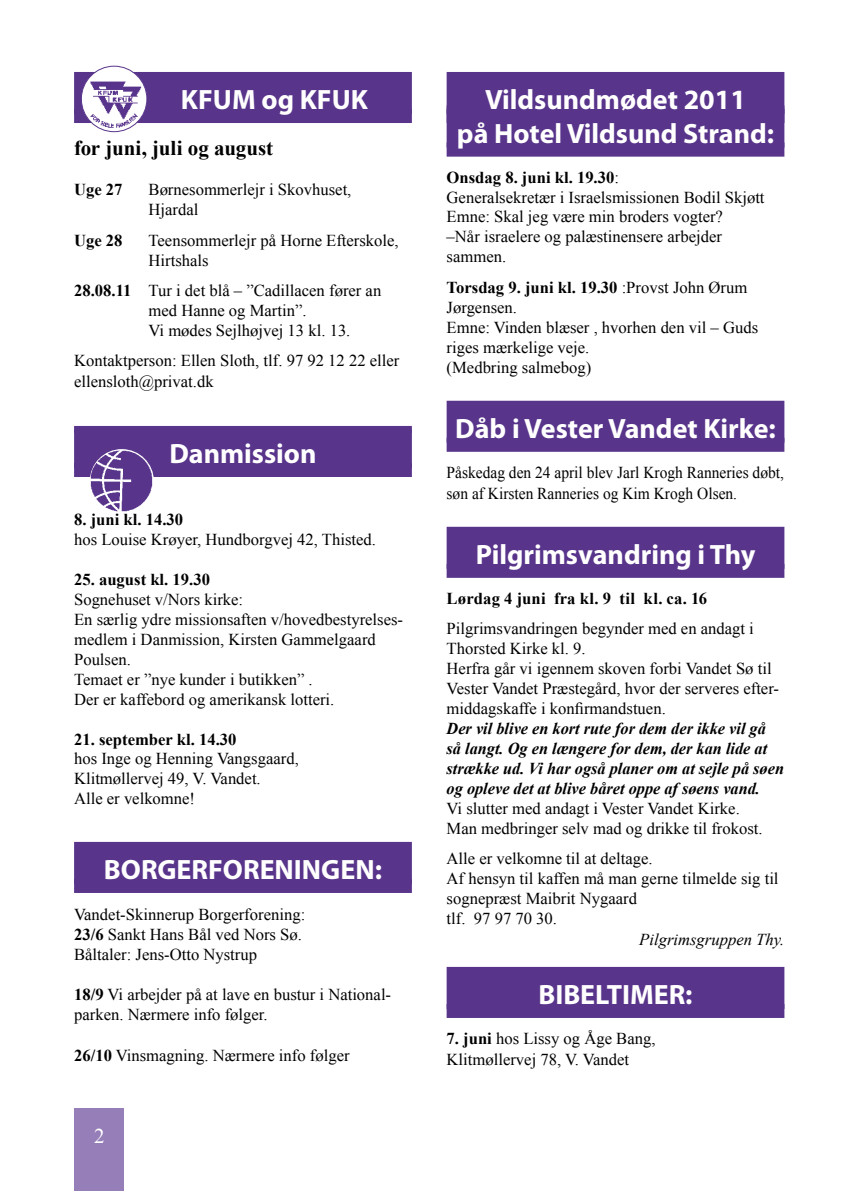
<style>
.page{position:relative;width:844px;height:1191px;background:#fff}
.page>*{position:absolute;margin:0;border:0;box-sizing:border-box;transform-origin:0 0}
.t1{font:700 28px/33.6px "Myriad Pro";color:#fff;text-align:center}
.t2{font:700 21px "Times New Roman";letter-spacing:-.005em;color:#000}
.t3{font:21px "Times New Roman";color:#fff}
.t4{font:16.62px/19.9px "Times New Roman";color:#000}
.t5{font:italic 700 16.62px/19.9px "Times New Roman";color:#000}
.t6{font:700 16.62px "Times New Roman";color:#000}
.t7{font:16.62px/21px "Times New Roman";color:#000;scale:.93 1}
.t8{font:italic 16.62px "Times New Roman";color:#000}
.s1{font-weight:700}
</style>
<div class="page">
<div style="left:74px;top:1108px;width:50px;height:83px;background:#967eb9"></div>
<div style="left:74px;top:72px;width:338px;height:42px;background:#58348b"></div>
<div style="left:74px;top:109px;width:338px;height:14px;background:#58348b"></div>
<div style="left:74px;top:426px;width:338px;height:42px;background:#58348b"></div>
<div style="left:74px;top:463px;width:338px;height:14px;background:#58348b"></div>
<div style="left:74px;top:842px;width:338px;height:42px;background:#58348b"></div>
<div style="left:74px;top:879px;width:338px;height:14px;background:#58348b"></div>
<div style="left:446px;top:72px;width:338px;height:42px;background:#58348b"></div>
<div style="left:446px;top:106px;width:338px;height:42px;background:#58348b"></div>
<div style="left:446px;top:143px;width:338px;height:14px;background:#58348b"></div>
<div style="left:446px;top:401px;width:338px;height:42px;background:#58348b"></div>
<div style="left:446px;top:438px;width:338px;height:14px;background:#58348b"></div>
<div style="left:446px;top:527px;width:338px;height:42px;background:#58348b"></div>
<div style="left:446px;top:564px;width:338px;height:14px;background:#58348b"></div>
<div style="left:446px;top:967px;width:338px;height:42px;background:#58348b"></div>
<div style="left:446px;top:1004px;width:338px;height:14px;background:#58348b"></div>
<img style="left:90px;top:449px;width:64px;height:64px;border-radius:32px">
<svg style="left:81px;top:66px;width:66px;height:66px"></svg>
<img style="left:83px;top:74px;width:64px;height:57px">
<div style="left:81px;top:66px;width:66px;height:66px;border:1px solid #58348b;border-radius:50%"></div>
<h1 class="t1" style="left:181px;top:82px;width:188px">KFUM og KFUK</h1>
<p class="t2" style="left:74px;top:134px;width:200px">for juni, juli og august</p>
<p class="t6" style="left:74px;top:178px;width:50px">Uge 27</p>
<p class="t4" style="left:148px;top:179px;width:204px">Børnesommerlejr i Skovhuset,<br>Hjardal</p>
<p class="t6" style="left:74px;top:228px;width:50px">Uge 28</p>
<p class="t4" style="left:148px;top:230px;width:251px">Teensommerlejr på Horne Efterskole,<br>Hirtshals</p>
<p class="t4" style="left:148px;top:280px;width:234px;text-indent:-74px"><span class="s1">28.08.11</span> Tur i det blå – ”Cadillacen fører an med Hanne og Martin”.<br>Vi mødes Sejlhøjvej 13 kl. 13.</p>
<p class="t4" style="left:74px;top:350px;width:327px;line-height:21px">Kontaktperson: Ellen Sloth, tlf. 97 92 12 22 eller ellensloth@privat.dk</p>
<h1 class="t1" style="left:169px;top:436px;width:148px">Danmission</h1>
<p class="t6" style="left:74px;top:508px;width:111px">8. juni kl. 14.30</p>
<p class="t4" style="left:74px;top:529px;width:303px">hos Louise Krøyer, Hundborgvej 42, Thisted.</p>
<p class="t6" style="left:74px;top:568px;width:137px">25. august kl. 19.30</p>
<p class="t4" style="left:74px;top:589px;width:330px">Sognehuset v/Nors kirke:<br>En særlig ydre missionsaften v/hovedbestyrelses&shy;medlem i Danmission, Kirsten Gammelgaard Poulsen.<br>Temaet er ”nye kunder i butikken” .<br>Der er kaffebord og amerikansk lotteri.</p>
<p class="t6" style="left:74px;top:727px;width:164px">21. september kl. 14.30</p>
<p class="t4" style="left:74px;top:748px;width:226px">hos Inge og Henning Vangsgaard,<br>Klitmøllervej 49, V. Vandet.<br>Alle er velkomne!</p>
<h1 class="t1" style="left:104px;top:851px;width:279px">BORGERFORENINGEN:</h1>
<p class="t4" style="left:74px;top:904px;width:233px">Vandet-Skinnerup Borgerforening:<br><span class="s1">23/6</span> Sankt Hans Bål ved Nors Sø.<br>Båltaler: Jens-Otto Nystrup</p>
<p class="t4" style="left:74px;top:984px;width:318px"><span class="s1">18/9</span> Vi arbejder på at lave en bustur i National&shy;parken. Nærmere info følger.</p>
<p class="t4" style="left:74px;top:1044px;width:277px"><span class="s1">26/10</span> Vinsmagning. Nærmere info følger</p>
<p class="t3" style="left:94px;top:1121px;width:12px">2</p>
<h1 class="t1" style="left:457px;top:82px;width:318px">Vildsundmødet 2011<br>på Hotel Vildsund Strand:</h1>
<p class="t4" style="left:446px;top:167px;width:319px"><span class="s1">Onsdag 8. juni kl. 19.30</span>:<br>Generalsekretær i Israelsmissionen Bodil Skjøtt Emne: Skal jeg være min broders vogter?<br>–Når israelere og palæstinensere arbejder sammen.</p>
<p class="t4" style="left:446px;top:277px;width:313px"><span class="s1">Torsdag 9. juni kl. 19.30</span> :Provst John Ørum<br>Jørgensen.<br>Emne: Vinden blæser , hvorhen den vil – Guds riges mærkelige veje.<br>(Medbring salmebog)</p>
<h1 class="t1" style="left:455px;top:410px;width:322px">Dåb i Vester Vandet Kirke:</h1>
<p class="t7" style="left:446px;top:461px;width:364px">Påskedag den 24 april blev Jarl Krogh Ranneries døbt, søn af Kirsten Ranneries og Kim Krogh Olsen.</p>
<h1 class="t1" style="left:475px;top:536px;width:281px">Pilgrimsvandring i Thy</h1>
<p class="t6" style="left:446px;top:586px;width:262px">Lørdag 4 juni fra kl. 9 til kl. ca. 16</p>
<p class="t4" style="left:446px;top:618px;width:334px">Pilgrimsvandringen begynder med en andagt i Thorsted Kirke kl. 9.<br>Herfra går vi igennem skoven forbi Vandet Sø til Vester Vandet Præstegård, hvor der serveres efter&shy;middagskaffe i konfirmandstuen.</p>
<p class="t5" style="left:446px;top:718px;width:339px">Der vil blive en kort rute for dem der ikke vil gå så langt. Og en længere for dem, der kan lide at strække ud. Vi har også planer om at sejle på søen og opleve det at blive båret oppe af søens vand.</p>
<p class="t4" style="left:446px;top:798px;width:317px">Vi slutter med andagt i Vester Vandet Kirke.<br>Man medbringer selv mad og drikke til frokost.</p>
<p class="t4" style="left:446px;top:848px;width:333px">Alle er velkomne til at deltage.<br>Af hensyn til kaffen må man gerne tilmelde sig til sognepræst Maibrit Nygaard<br>tlf. 97 97 70 30.</p>
<p class="t8" style="left:639px;top:928px;width:147px">Pilgrimsgruppen Thy.</p>
<h1 class="t1" style="left:538px;top:976px;width:155px">BIBELTIMER:</h1>
<p class="t4" style="left:446px;top:1027px;width:210px;line-height:21px"><span class="s1">7. juni</span> hos Lissy og Åge Bang,<br>Klitmøllervej 78, V. Vandet</p>
</div>
